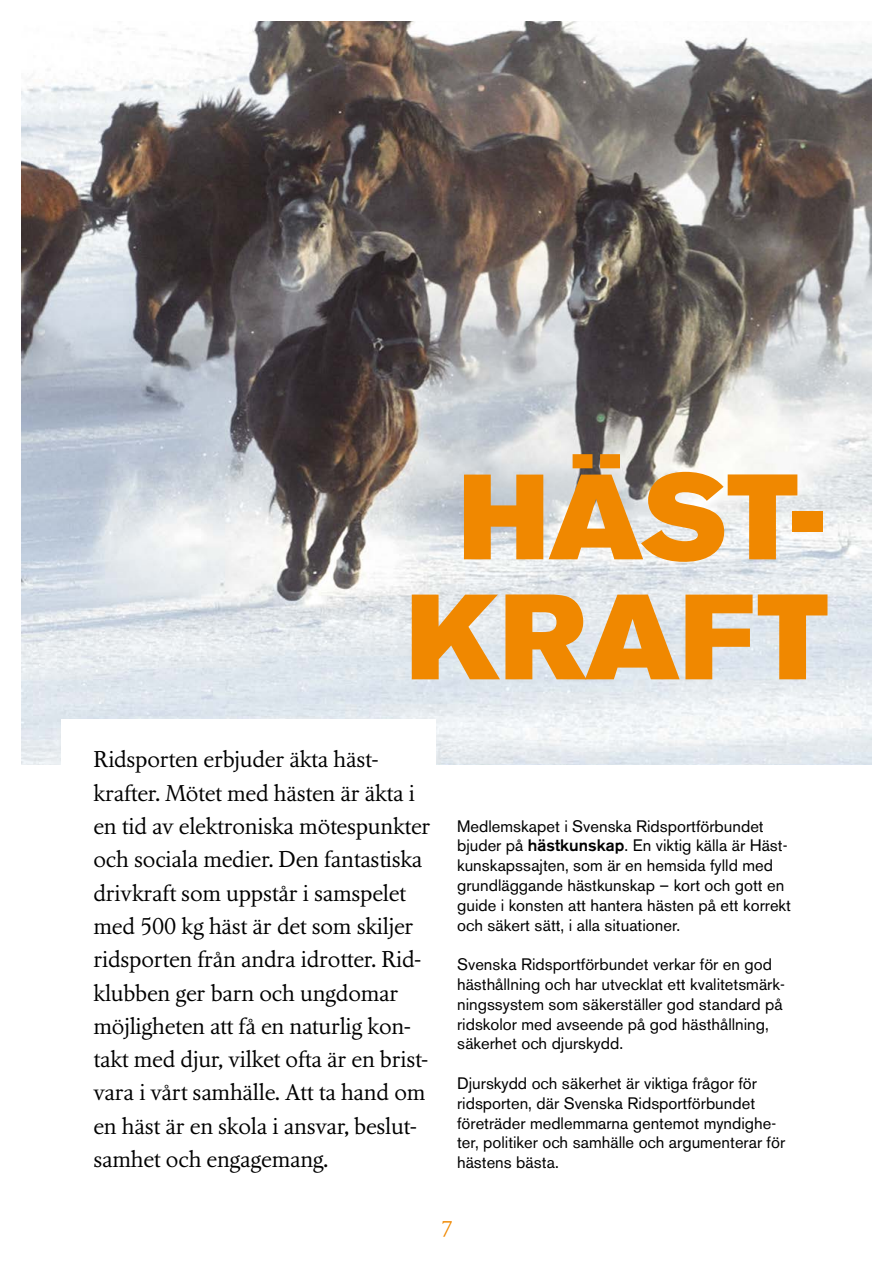
<style>
.page{position:relative;width:893px;height:1263px;background:#fff}
.page>*{position:absolute;margin:0;border:0;box-sizing:border-box;transform-origin:0 0}
.t1{font:120px/120px "Akzidenz Grotesk BE Super";color:#f08800;text-align:center}
.t2{font:22.5px/33.3px "Nordling BQ";letter-spacing:-.01em;color:#000}
.t3{font:21px "Nordling BQ";color:#f08800}
.t4{font:16.5px/19.8px "Akzidenz Grotesk BE";color:#000}
.s1{font-weight:500}
</style>
<div class="page">
<img style="left:21px;top:21px;width:851px;height:744px">
<div style="left:62px;top:719px;width:374px;height:352px;background:#fff"></div>
<h1 class="t1" style="left:406px;top:458px;width:423px">HÄST-<br>KRAFT</h1>
<p class="t2" style="left:94px;top:744px;width:338px">Ridsporten erbjuder äkta häst&shy;krafter. Mötet med hästen är äkta i en tid av elektroniska mötespunkter och sociala medier. Den fantastiska drivkraft som uppstår i samspelet med 500 kg häst är det som skiljer ridsporten från andra idrotter. Rid&shy;klubben ger barn och ungdomar möjligheten att få en naturlig kon&shy;takt med djur, vilket ofta är en brist&shy;vara i vårt samhälle. Att ta hand om en häst är en skola i ansvar, beslut&shy;samhet och engagemang.</p>
<p class="t4" style="left:457px;top:816px;width:335px">Medlemskapet i Svenska Ridsportförbundet bjuder på <span class="s1">hästkunskap</span>. En viktig källa är Häst&shy;kunskapssajten, som är en hemsida fylld med grundläggande hästkunskap – kort och gott en guide i konsten att hantera hästen på ett korrekt och säkert sätt, i alla situationer.</p>
<p class="t4" style="left:457px;top:954px;width:329px">Svenska Ridsportförbundet verkar för en god hästhållning och har utvecklat ett kvalitetsmärk&shy;ningssystem som säkerställer god standard på ridskolor med avseende på god hästhållning, säkerhet och djurskydd.</p>
<p class="t4" style="left:457px;top:1073px;width:330px">Djurskydd och säkerhet är viktiga frågor för ridsporten, där Svenska Ridsportförbundet företräder medlemmarna gentemot myndighe&shy;ter, politiker och samhälle och argumenterar för hästens bästa.</p>
<p class="t3" style="left:441px;top:1217px;width:13px">7</p>
</div>
